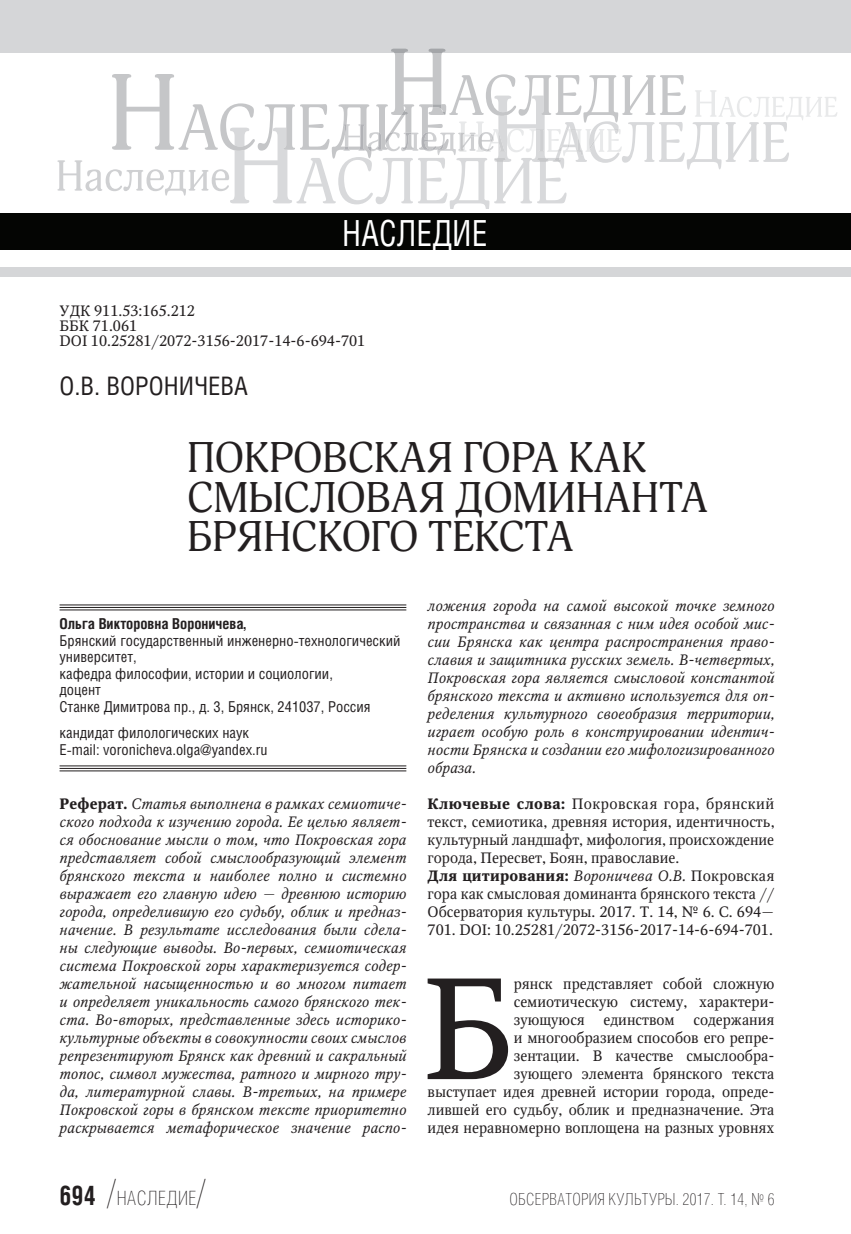
<style>
.page{position:relative;width:851px;height:1234px;background:#fff}
.page>*{position:absolute;margin:0;border:0;box-sizing:border-box;transform-origin:0 0}
.t1{font:143.55px "Octava";color:#231f20}
.t2{font:42px/39px "Adonis C";color:#231f20}
.t3{font:36px "Helios Cond C";color:#fff;scale:.9 1}
.t4{font:25.5px "Helios Cond C";color:#231f20}
.t5{font:19.5px "Helios Cond Thin C";letter-spacing:.025em;color:#231f20}
.t6{font:16.5px "Helios Cond Thin C";letter-spacing:.025em;color:#231f20}
.t7{font:italic 15px/18px "Octava";letter-spacing:.01em;color:#231f20;text-align:justify}
.t8{font:15px/18px "Octava";color:#231f20}
.t9{font:15px/16.5px "Helios Cond C";color:#231f20}
.t10{font:700 15px "Helios Cond C";color:#231f20}
.s1{font-weight:700;font-style:normal}
.s2{font-family:"Helios Cond C";font-weight:700;font-size:27px}
.s3{font-size:36px}
.s4{font-weight:700}
.s5{font-style:italic}
</style>
<div class="page">
<div style="left:0;top:0;width:850px;height:52px;background:#d5d6d8"></div>
<div style="left:0;top:268px;width:850px;height:9px;background:#d5d6d8"></div>
<div style="left:0;top:214px;width:850px;height:36px;background:#040503"></div>
<svg style="left:57px;top:49px;width:780px;height:159px"></svg>
<hr style="left:60px;top:604px;width:346px;height:1px;background:#231f20">
<hr style="left:60px;top:607px;width:346px;height:1px;background:#231f20">
<hr style="left:60px;top:609px;width:346px;height:1px;background:#231f20">
<hr style="left:60px;top:765px;width:346px;height:1px;background:#231f20">
<hr style="left:60px;top:767px;width:346px;height:1px;background:#231f20">
<hr style="left:60px;top:770px;width:346px;height:1px;background:#231f20">
<h3 class="t3" style="left:342px;top:211px;width:163px">наследие</h3>
<p class="t8" style="left:60px;top:303px;width:307px;line-height:15px">УДК 911.53:165.212<br>ББК 71.061<br>DOI 10.25281/2072-3156-2017-14-6-694-701</p>
<h3 class="t4" style="left:60px;top:370px;width:190px">О.В. Вороничева</h3>
<h2 class="t2" style="left:187px;top:439px;width:522px">Покровская гора как смысловая доминанта брянского текста</h2>
<p class="t10" style="left:60px;top:614px;width:188px">Ольга Викторовна Вороничева,</p>
<p class="t9" style="left:60px;top:631px;width:342px">Брянский государственный инженерно-технологический университет,<br>кафедра философии, истории и социологии,<br>доцент<br>Станке Димитрова пр., д. 3, Брянск, 241037, Россия</p>
<p class="t9" style="left:60px;top:724px;width:209px">кандидат филологических наук<br>E-mail: voronicheva.olga@yandex.ru</p>
<p class="t7" style="left:60px;top:794px;width:348px"><span class="s1">Реферат.</span> Статья выполнена в рамках семиотиче&shy;ского подхода к изучению города. Ее целью являет&shy;ся обоснование мысли о том, что Покровская гора представляет собой смыслообразующий элемент брянского текста и наиболее полно и системно выражает его главную идею — древнюю историю города, определившую его судьбу, облик и предназ&shy;начение. В результате исследования были сдела&shy;ны следующие выводы. Во-первых, семиотическая система Покровской горы характеризуется содер&shy;жательной насыщенностью и во многом питает и определяет уникальность самого брянского тек&shy;ста. Во-вторых, представленные здесь историко&shy;культурные объекты в совокупности своих смыслов репрезентируют Брянск как древний и сакральный топос, символ мужества, ратного и мирного тру&shy;да, литературной славы. В-третьих, на примере Покровской горы в брянском тексте приоритетно раскрывается метафорическое значение распо-</p>
<h3 class="t5" style="left:60px;top:1187px;width:147px"><span class="s2">694</span> <span class="s3">/</span>наследие<span class="s3">/</span></h3>
<p class="t7" style="left:427px;top:596px;width:348px;text-align:left">ложения города на самой высокой точке земного пространства и связанная с ним идея особой мис&shy;сии Брянска как центра распространения право&shy;славия и защитника русских земель. В-четвертых, Покровская гора является смысловой константой брянского текста и активно используется для оп&shy;ределения культурного своеобразия территории, играет особую роль в конструировании идентич&shy;ности Брянска и создании его мифологизированного образа.</p>
<p class="t8" style="left:427px;top:794px;width:348px"><span class="s4">Ключевые слова:</span> Покровская гора, брянский текст, семиотика, древняя история, идентичность, культурный ландшафт, мифология, происхождение города, Пересвет, Боян, православие.<br><span class="s4">Для цитирования:</span> <span class="s5">Вороничева О.В.</span> Покровская гора как смысловая доминанта брянского текста // Обсерватория культуры. 2017. Т. 14, № 6. С. 694— 701. DOI: 10.25281/2072-3156-2017-14-6-694-701.</p>
<h1 class="t1" style="left:422px;top:940px;width:93px">Б</h1>
<p class="t8" style="left:427px;top:974px;width:348px;text-align:right">рянск представляет собой сложную семиотическую систему, характери-<br>зующуюся единством содержания<br>и многообразием способов его репре-<br>зентации. В качестве смыслообра-<br>зующего элемента брянского текста<br>выступает идея древней истории города, опреде&shy;лившей его судьбу, облик и предназначение. Эта идея неравномерно воплощена на разных уровнях</p>
<p class="t6" style="left:509px;top:1189px;width:266px">Обсерватория культуры. 2017. Т. 14, № 6</p>
</div>
